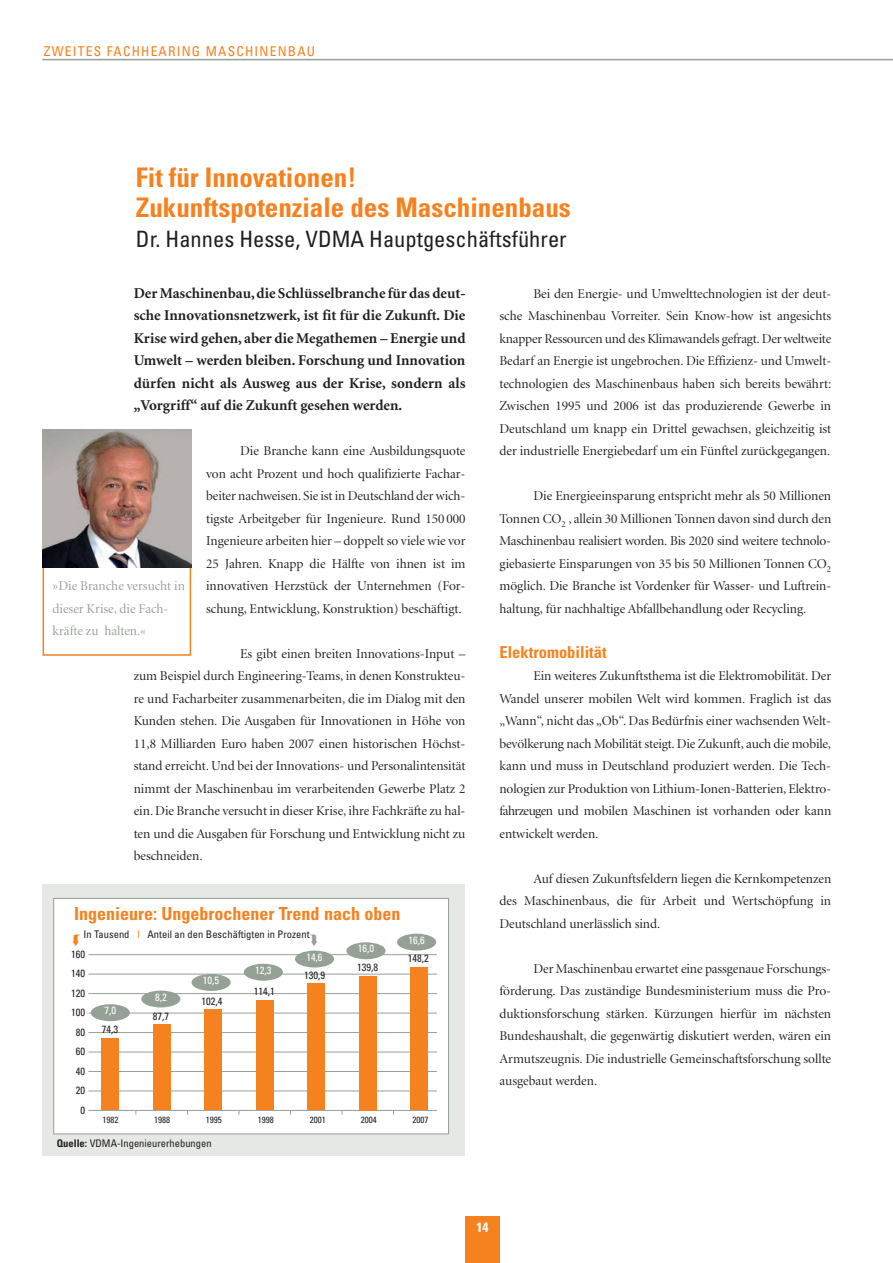
<style>
.page{position:relative;width:893px;height:1263px;background:#fff}
.page>*{position:absolute;margin:0;border:0;box-sizing:border-box;transform-origin:0 0}
.t1{font:700 condensed 27px/30px "Univers";color:#f5821f}
.t2{font:condensed 22.5px "Univers";color:#231f20}
.t3{font:700 condensed 18px "Univers";color:#f5821f}
.t4{font:700 condensed 16.5px "Univers";color:#f5821f}
.t5{font:700 15px/22.5px "Minion";color:#231f20;text-align:justify}
.t6{font:13.5px/22.5px "Minion Display";color:#231f20;text-align:justify}
.t7{font:13.5px/22.5px "Minion Display";color:#96a196}
.t8{font:condensed 13.5px "Univers";letter-spacing:.09em;color:#f5821f}
.t9{font:700 condensed 13.5px "Univers";color:#fff}
.t10{font:condensed 10.5px/19.5px "Univers";color:#231f20;text-align:right}
.t11{font:condensed 10.5px "Univers";color:#fff}
.t12{font:condensed 9px "Univers";color:#231f20}
.s1{color:#f5821f}
.s2{font-weight:700}
</style>
<div class="page">
<div style="left:465px;top:1216px;width:34px;height:47px;background:#f5821f"></div>
<div style="left:43px;top:431px;width:148px;height:225px;border:2px solid #f5821f"></div>
<img style="left:43px;top:430px;width:148px;height:137px">
<hr style="left:42px;top:59px;width:851px;height:1px;background:#96a196">
<div style="left:43px;top:884px;width:422px;height:271px;background:#e5e8e4"></div>
<div style="left:54px;top:898px;width:394px;height:236px;background:#fff"></div>
<div style="left:53px;top:898px;width:396px;height:236px;border:1px solid #96a196"></div>
<hr style="left:88px;top:1110px;width:349px;height:1px;background:#96a196">
<hr style="left:88px;top:1091px;width:349px;height:1px;background:#96a196">
<hr style="left:88px;top:1071px;width:349px;height:1px;background:#96a196">
<hr style="left:88px;top:1052px;width:349px;height:1px;background:#96a196">
<hr style="left:88px;top:1032px;width:349px;height:1px;background:#96a196">
<hr style="left:88px;top:1013px;width:349px;height:1px;background:#96a196">
<hr style="left:88px;top:993px;width:349px;height:1px;background:#96a196">
<hr style="left:88px;top:974px;width:349px;height:1px;background:#96a196">
<hr style="left:88px;top:954px;width:349px;height:1px;background:#96a196">
<div style="left:153px;top:1025px;width:18px;height:85px;background:#f5821f"></div>
<div style="left:359px;top:976px;width:18px;height:134px;background:#f5821f"></div>
<div style="left:410px;top:967px;width:18px;height:143px;background:#f5821f"></div>
<div style="left:101px;top:1038px;width:18px;height:72px;background:#f5821f"></div>
<div style="left:204px;top:1010px;width:18px;height:100px;background:#f5821f"></div>
<div style="left:256px;top:1001px;width:18px;height:109px;background:#f5821f"></div>
<div style="left:307px;top:984px;width:18px;height:126px;background:#f5821f"></div>
<div style="left:91px;top:1004px;width:39px;height:17px;background:#96a196;border-radius:50%"></div>
<div style="left:141px;top:991px;width:39px;height:16px;background:#96a196;border-radius:50%"></div>
<div style="left:191px;top:974px;width:40px;height:17px;background:#96a196;border-radius:50%"></div>
<div style="left:244px;top:964px;width:39px;height:17px;background:#96a196;border-radius:50%"></div>
<div style="left:295px;top:951px;width:39px;height:17px;background:#96a196;border-radius:50%"></div>
<div style="left:346px;top:942px;width:39px;height:17px;background:#96a196;border-radius:50%"></div>
<div style="left:397px;top:934px;width:39px;height:17px;background:#96a196;border-radius:50%"></div>
<p class="t8" style="left:44px;top:46px;width:273px">ZWEITES FACHHEARING MASCHINENBAU</p>
<h1 class="t1" style="left:136px;top:165px;width:436px">Fit für Innovationen!<br>Zukunftspotenziale des Maschinenbaus</h1>
<h2 class="t2" style="left:136px;top:231px;width:432px">Dr. Hannes Hesse, VDMA Hauptgeschäftsführer</h2>
<p class="t5" style="left:134px;top:283px;width:333px">Der Maschinenbau, die Schlüsselbranche für das deut&shy;sche Innovationsnetzwerk, ist fit für die Zukunft. Die Krise wird gehen, aber die Megathemen – Energie und Umwelt – werden bleiben. Forschung und Innovation dürfen nicht als Ausweg aus der Krise, sondern als „Vorgriff“ auf die Zukunft gesehen werden.</p>
<p class="t6" style="left:206px;top:441px;width:261px;text-indent:34px">Die Branche kann eine Ausbildungsquote von acht Prozent und hoch qualifizierte Fachar&shy;beiter nachweisen. Sie ist in Deutschland der wich&shy;tigste Arbeitgeber für Ingenieure. Rund 150 000<br>Ingenieure arbeiten hier – doppelt so viele wie vor 25 Jahren. Knapp die Hälfte von ihnen ist im innovativen Herzstück der Unternehmen (For&shy;schung, Entwicklung, Konstruktion) beschäftigt.</p>
<p class="t6" style="left:134px;top:643px;width:333px;text-indent:106px">Es gibt einen breiten Innovations-Input – zum Beispiel durch Engineering-Teams, in denen Konstrukteu&shy;re und Facharbeiter zusammenarbeiten, die im Dialog mit den Kunden stehen. Die Ausgaben für Innovationen in Höhe von 11,8 Milliarden Euro haben 2007 einen historischen Höchst&shy;stand erreicht. Und bei der Innovations- und Personalintensität nimmt der Maschinenbau im verarbeitenden Gewerbe Platz 2 ein. Die Branche versucht in dieser Krise, ihre Fachkräfte zu hal&shy;ten und die Ausgaben für Forschung und Entwicklung nicht zu beschneiden.</p>
<p class="t7" style="left:53px;top:576px;width:134px">»Die Branche versucht in dieser Krise, die Fach&shy;kräfte zu halten.«</p>
<h3 class="t3" style="left:74px;top:907px;width:328px">Ingenieure: Ungebrochener Trend nach oben</h3>
<p class="t10" style="left:83px;top:926px;width:228px">In Tausend <span class="s1">l</span> Anteil an den Beschäftigten in Prozent</p>
<p class="t11" style="left:408px;top:936px;width:18px">16,6</p>
<p class="t11" style="left:358px;top:945px;width:18px">16,0</p>
<p class="t10" style="left:71px;top:945px;width:15px">160<br>140<br>120<br>100<br>80<br>60<br>40<br>20<br>0</p>
<p class="t10" style="left:57px;top:1135px;width:156px"><span class="s2">Quelle:</span> VDMA-Ingenieurerhebungen</p>
<p class="t11" style="left:306px;top:953px;width:18px">14,6</p>
<p class="t10" style="left:408px;top:950px;width:22px">148,2</p>
<p class="t10" style="left:357px;top:958px;width:22px">139,8</p>
<p class="t11" style="left:255px;top:966px;width:18px">12,3</p>
<p class="t10" style="left:304px;top:966px;width:22px">130,9</p>
<p class="t11" style="left:203px;top:977px;width:18px">10,5</p>
<p class="t10" style="left:254px;top:983px;width:22px">114,1</p>
<p class="t11" style="left:155px;top:993px;width:13px">8,2</p>
<p class="t10" style="left:202px;top:992px;width:22px">102,4</p>
<p class="t11" style="left:105px;top:1007px;width:13px">7,0</p>
<p class="t10" style="left:153px;top:1007px;width:18px">87,7</p>
<p class="t10" style="left:102px;top:1020px;width:18px">74,3</p>
<p class="t12" style="left:102px;top:1117px;width:17px">1982</p>
<p class="t12" style="left:154px;top:1117px;width:17px">1988</p>
<p class="t12" style="left:206px;top:1117px;width:17px">1995</p>
<p class="t12" style="left:258px;top:1117px;width:17px">1998</p>
<p class="t12" style="left:310px;top:1117px;width:17px">2001</p>
<p class="t12" style="left:361px;top:1117px;width:17px">2004</p>
<p class="t12" style="left:413px;top:1117px;width:17px">2007</p>
<p class="t6" style="left:499px;top:283px;width:333px;text-indent:34px">Bei den Energie- und Umwelttechnologien ist der deut&shy;sche Maschinenbau Vorreiter. Sein Know-how ist angesichts knapper Ressourcen und des Klimawandels gefragt. Der weltweite Bedarf an Energie ist ungebrochen. Die Effizienz- und Umwelt&shy;technologien des Maschinenbaus haben sich bereits bewährt:<br>Zwischen 1995 und 2006 ist das produzierende Gewerbe in Deutschland um knapp ein Drittel gewachsen, gleichzeitig ist der industrielle Energiebedarf um ein Fünftel zurückgegangen.</p>
<p class="t6" style="left:499px;top:486px;width:333px;text-indent:34px">Die Energieeinsparung entspricht mehr als 50 Millionen Tonnen CO<sub>2</sub> , allein 30 Millionen Tonnen davon sind durch den Maschinenbau realisiert worden. Bis 2020 sind weitere technolo&shy;giebasierte Einsparungen von 35 bis 50 Millionen Tonnen CO<sub>2 </sub>möglich. Die Branche ist Vordenker für Wasser- und Luftrein&shy;haltung, für nachhaltige Abfallbehandlung oder Recycling.</p>
<p class="t4" style="left:499px;top:646px;width:109px">Elektromobilität</p>
<p class="t6" style="left:499px;top:666px;width:333px;text-indent:34px">Ein weiteres Zukunftsthema ist die Elektromobilität. Der Wandel unserer mobilen Welt wird kommen. Fraglich ist das „Wann“, nicht das „Ob“. Das Bedürfnis einer wachsenden Welt&shy;bevölkerung nach Mobilität steigt. Die Zukunft, auch die mobile, kann und muss in Deutschland produziert werden. Die Tech&shy;nologien zur Produktion von Lithium-Ionen-Batterien, Elektro&shy;fahrzeugen und mobilen Maschinen ist vorhanden oder kann entwickelt werden.</p>
<p class="t6" style="left:499px;top:868px;width:333px;text-indent:34px">Auf diesen Zukunftsfeldern liegen die Kernkompetenzen des Maschinenbaus, die für Arbeit und Wertschöpfung in Deutschland unerlässlich sind.</p>
<p class="t6" style="left:499px;top:958px;width:333px;text-indent:34px">Der Maschinenbau erwartet eine passgenaue Forschungs&shy;förderung. Das zuständige Bundesministerium muss die Pro&shy;duktionsforschung stärken. Kürzungen hierfür im nächsten Bundeshaushalt, die gegenwärtig diskutiert werden, wären ein Armutszeugnis. Die industrielle Gemeinschaftsforschung sollte ausgebaut werden.</p>
<p class="t9" style="left:476px;top:1222px;width:13px">14</p>
</div>
